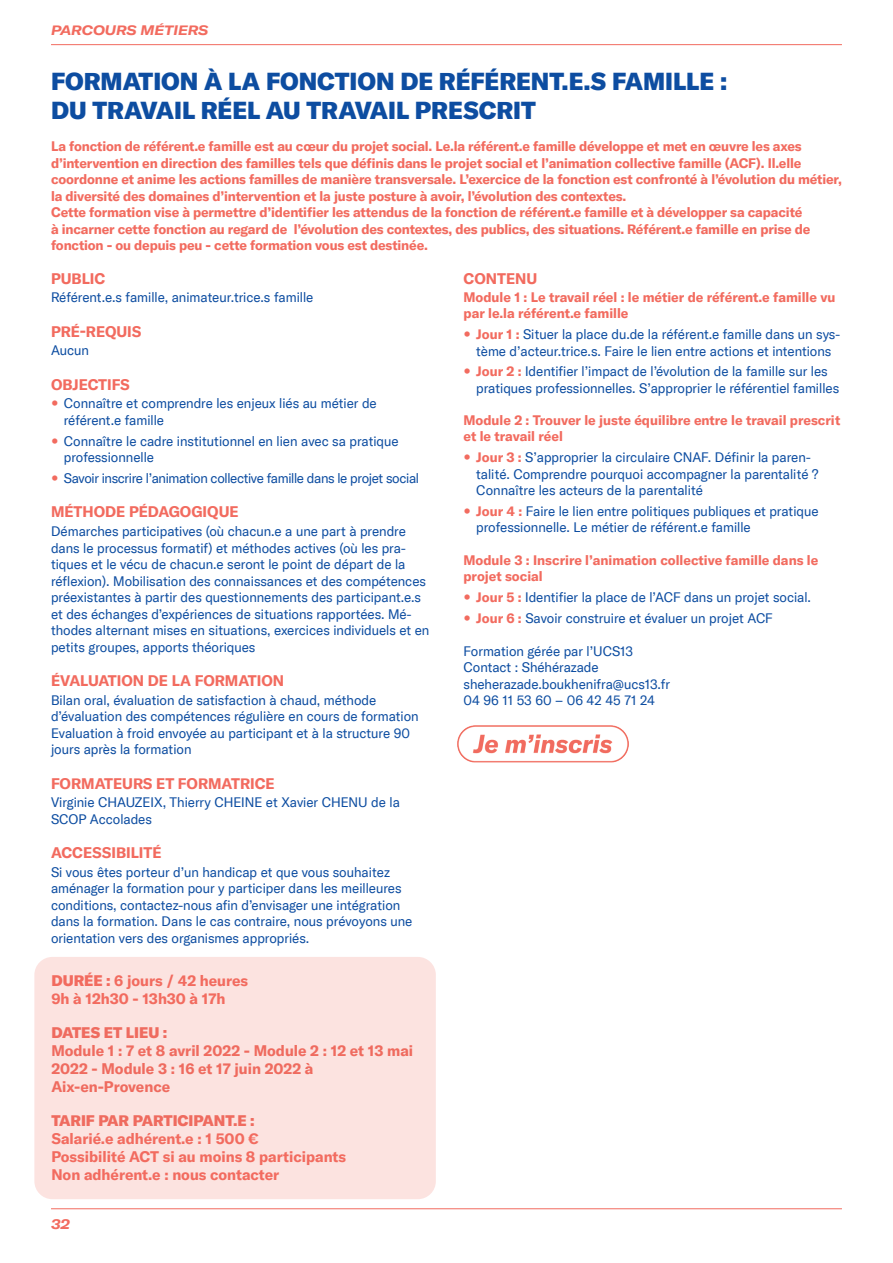
<style>
.page{position:relative;width:893px;height:1263px;background:#fff}
.page>*{position:absolute;margin:0;border:0;box-sizing:border-box;transform-origin:0 0}
.t1{font:24px/28.8px "GT America LCG Bl";color:#0d4da1}
.t2{font:700 15px/18px "GT America LCG";color:#f26b5f}
.t3{font:700 15px/18px "GT America LCG";color:#ef6b5f}
.t4{font:15px "GT America LCG Bl";color:#ef6b5f}
.t5{font:13.5px/16.5px "GT America LCG";color:#0d4da1}
.t6{font:700 13.5px/16.5px "GT America LCG";letter-spacing:-.01em;color:#f26b5f}
.t7{font:13.5px "GT America LCG";letter-spacing:-.025em;color:#0d4da1}
.t8{font:italic 700 expanded 13.5px "GT America LCG";color:#f26b5f}
.s1{font-family:"GT America LCG Bl";font-weight:400}
.s2{font-weight:700;color:#f26b5f}
</style>
<div class="page">
<hr style="left:51px;top:1208px;width:791px;height:1px;background:#f26b5f">
<hr style="left:51px;top:44px;width:791px;height:1px;background:#f26b5f">
<div style="left:34px;top:957px;width:402px;height:242px;background:#fce3e0;border-radius:18px"></div>
<img style="left:457px;top:725px;width:171px;height:37px">
<p class="t8" style="left:51px;top:19px;width:159px">PARCOURS MÉTIERS</p>
<h1 class="t1" style="left:51px;top:65px;width:678px">FORMATION À LA FONCTION DE RÉFÉRENT.E.S FAMILLE :<br>DU TRAVAIL RÉEL AU TRAVAIL PRESCRIT</h1>
<p class="t6" style="left:51px;top:137px;width:792px">La fonction de référent.e famille est au cœur du projet social. Le.la référent.e famille développe et met en œuvre les axes d’intervention en direction des familles tels que définis dans le projet social et l’animation collective famille (ACF). Il.elle coordonne et anime les actions familles de manière transversale. L’exercice de la fonction est confronté à l’évolution du métier, la diversité des domaines d’intervention et la juste posture à avoir, l’évolution des contextes.<br>Cette formation vise à permettre d’identifier les attendus de la fonction de référent.e famille et à développer sa capacité<br>à incarner cette fonction au regard de l’évolution des contextes, des publics, des situations. Référent.e famille en prise de fonction - ou depuis peu - cette formation vous est destinée.</p>
<p class="t2" style="left:51px;top:268px;width:56px">PUBLIC</p>
<p class="t5" style="left:51px;top:288px;width:264px">Référent.e.s famille, animateur.trice.s famille</p>
<p class="t2" style="left:51px;top:321px;width:92px">PRÉ-REQUIS</p>
<p class="t5" style="left:51px;top:341px;width:39px">Aucun</p>
<p class="t2" style="left:51px;top:374px;width:80px">OBJECTIFS</p>
<p class="t5" style="left:64px;top:394px;width:314px">Connaître et comprendre les enjeux liés au métier de référent.e famille</p>
<p class="t5" style="left:64px;top:432px;width:336px">Connaître le cadre institutionnel en lien avec sa pratique professionnelle</p>
<p class="t7" style="left:64px;top:468px;width:357px">Savoir inscrire l’animation collective famille dans le projet social</p>
<p class="t2" style="left:51px;top:502px;width:189px">MÉTHODE PÉDAGOGIQUE</p>
<p class="t5" style="left:51px;top:522px;width:380px">Démarches participatives (où chacun.e a une part à prendre dans le processus formatif) et méthodes actives (où les pra&shy;tiques et le vécu de chacun.e seront le point de départ de la réflexion). Mobilisation des connaissances et des compétences préexistantes à partir des questionnements des participant.e.s et des échanges d’expériences de situations rapportées. Mé&shy;thodes alternant mises en situations, exercices individuels et en petits groupes, apports théoriques</p>
<p class="t2" style="left:51px;top:670px;width:235px">ÉVALUATION DE LA FORMATION</p>
<p class="t5" style="left:51px;top:691px;width:369px">Bilan oral, évaluation de satisfaction à chaud, méthode d’évaluation des compétences régulière en cours de formation Evaluation à froid envoyée au participant et à la structure 90 jours après la formation</p>
<p class="t2" style="left:51px;top:773px;width:225px">FORMATEURS ET FORMATRICE</p>
<p class="t5" style="left:51px;top:793px;width:350px">Virginie CHAUZEIX, Thierry CHEINE et Xavier CHENU de la<br>SCOP Accolades</p>
<p class="t2" style="left:51px;top:843px;width:112px">ACCESSIBILITÉ</p>
<p class="t5" style="left:51px;top:863px;width:363px">Si vous êtes porteur d’un handicap et que vous souhaitez aménager la formation pour y participer dans les meilleures conditions, contactez-nous afin d’envisager une intégration dans la formation. Dans le cas contraire, nous prévoyons une orientation vers des organismes appropriés.</p>
<p class="t2" style="left:51px;top:970px;width:198px"><span class="s1">DURÉE :</span> 6 jours / 42 heures<br>9h à 12h30 - 13h30 à 17h</p>
<p class="t4" style="left:51px;top:1021px;width:118px">DATES ET LIEU :</p>
<p class="t3" style="left:51px;top:1040px;width:363px">Module 1 : 7 et 8 avril 2022 - Module 2 : 12 et 13 mai<br>2022 - Module 3 : 16 et 17 juin 2022 à<br>Aix-en-Provence</p>
<p class="t4" style="left:51px;top:1109px;width:205px">TARIF PAR PARTICIPANT.E :</p>
<p class="t2" style="left:51px;top:1128px;width:296px">Salarié.e adhérent.e : 1 500 €<br>Possibilité ACT si au moins 8 participants<br>Non adhérent.e : nous contacter</p>
<p class="t8" style="left:51px;top:1214px;width:20px">32</p>
<p class="t2" style="left:463px;top:268px;width:75px">CONTENU</p>
<p class="t6" style="left:463px;top:288px;width:373px">Module 1 : Le travail réel : le métier de référent.e famille vu par le.la référent.e famille</p>
<p class="t5" style="left:476px;top:325px;width:366px"><span class="s2">Jour 1 :</span> Situer la place du.de la référent.e famille dans un sys&shy;tème d’acteur.trice.s. Faire le lien entre actions et intentions</p>
<p class="t5" style="left:476px;top:362px;width:364px"><span class="s2">Jour 2 :</span> Identifier l’impact de l’évolution de la famille sur les pratiques professionnelles. S’approprier le référentiel familles</p>
<p class="t6" style="left:463px;top:411px;width:378px">Module 2 : Trouver le juste équilibre entre le travail prescrit et le travail réel</p>
<p class="t5" style="left:476px;top:448px;width:344px"><span class="s2">Jour 3 :</span> S’approprier la circulaire CNAF. Définir la paren&shy;talité. Comprendre pourquoi accompagner la parentalité ?<br>Connaître les acteurs de la parentalité</p>
<p class="t5" style="left:476px;top:502px;width:344px"><span class="s2">Jour 4 :</span> Faire le lien entre politiques publiques et pratique professionnelle. Le métier de référent.e famille</p>
<p class="t6" style="left:463px;top:551px;width:356px">Module 3 : Inscrire l’animation collective famille dans le projet social</p>
<p class="t5" style="left:476px;top:586px;width:336px;line-height:20.7px"><span class="s2">Jour 5 :</span> Identifier la place de l’ACF dans un projet social.<br><span class="s2">Jour 6 :</span> Savoir construire et évaluer un projet ACF</p>
<p class="t5" style="left:463px;top:642px;width:208px">Formation gérée par l’UCS13<br>Contact : Shéhérazade sheherazade.boukhenifra@ucs13.fr<br>04 96 11 53 60 – 06 42 45 71 24</p>
</div>
